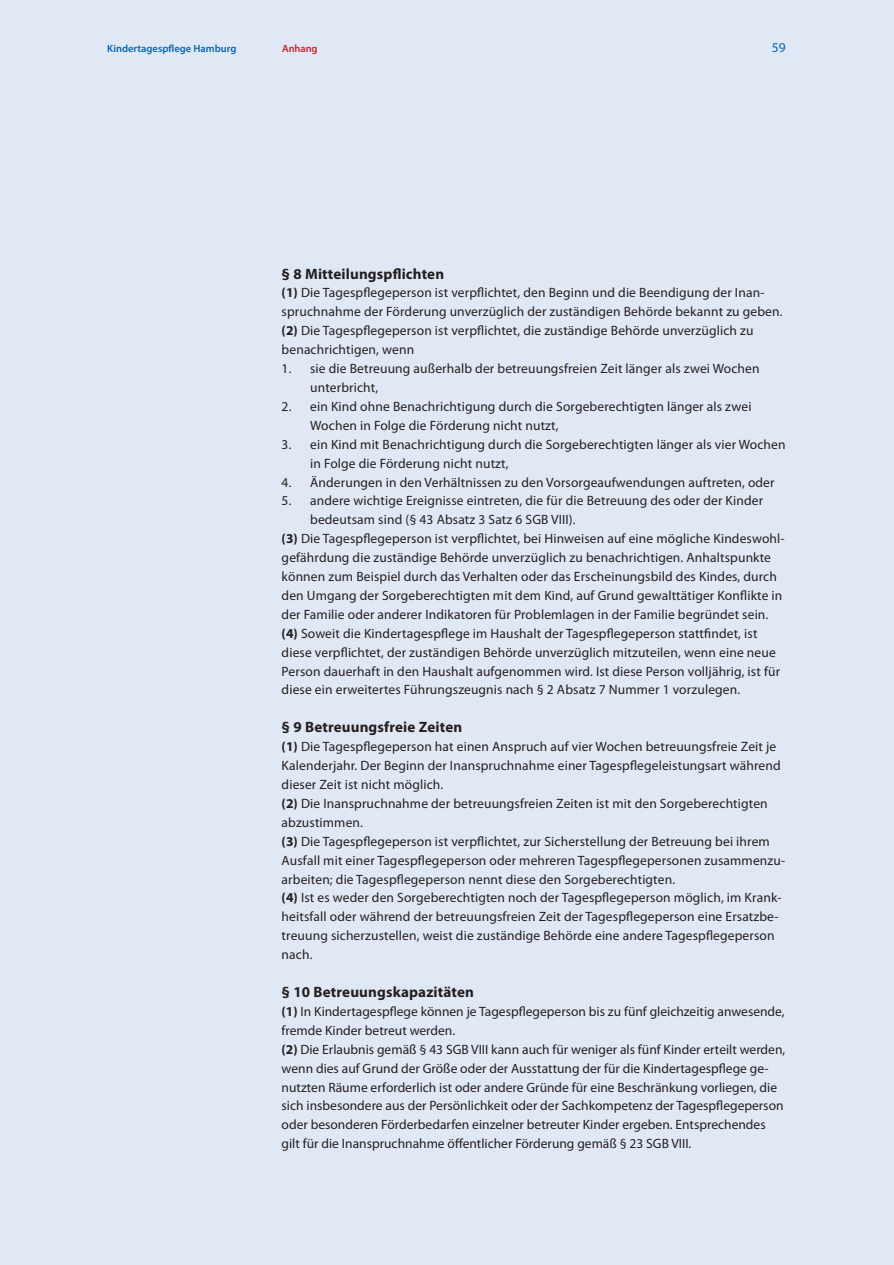
<style>
.page{position:relative;width:894px;height:1265px;background:#fff}
.page>*{position:absolute;margin:0;border:0;box-sizing:border-box;transform-origin:0 0}
.t1{font:700 15px "Myriad Pro";letter-spacing:.01em;color:#231f20}
.t2{font:13.5px/18.9px "Myriad Pro";letter-spacing:.01em;color:#231f20}
.t3{font:13.5px "Myriad Pro";color:#0166b3}
.t4{font:600 10.5px "Myriad Pro";color:#0166b3}
.t5{font:600 10.5px "Myriad Pro";letter-spacing:-.01em;color:#d01e25}
.s1{font-weight:700}
</style>
<div class="page">
<div style="left:0;top:0;width:893px;height:1265px;background:#e1e8f5"></div>
<p class="t4" style="left:107px;top:41px;width:131px">Kindertagespflege Hamburg</p>
<p class="t5" style="left:282px;top:41px;width:37px">Anhang</p>
<p class="t3" style="left:771px;top:40px;width:15px">59</p>
<p class="t1" style="left:281px;top:265px;width:164px">§ 8 Mitteilungspflichten</p>
<p class="t2" style="left:281px;top:284px;width:502px"><span class="s1">(1)</span> Die Tagespflegeperson ist verpflichtet, den Beginn und die Beendigung der Inan&shy;spruchnahme der Förderung unverzüglich der zuständigen Behörde bekannt zu geben. <span class="s1">(2)</span> Die Tagespflegeperson ist verpflichtet, die zuständige Behörde unverzüglich zu benachrichtigen, wenn</p>
<p class="t2" style="left:310px;top:359px;width:451px;text-indent:-29px">1. sie die Betreuung außerhalb der betreuungsfreien Zeit länger als zwei Wochen unterbricht,</p>
<p class="t2" style="left:310px;top:397px;width:443px;text-indent:-29px">2. ein Kind ohne Benachrichtigung durch die Sorgeberechtigten länger als zwei<br>Wochen in Folge die Förderung nicht nutzt,</p>
<p class="t2" style="left:310px;top:435px;width:477px;text-indent:-29px">3. ein Kind mit Benachrichtigung durch die Sorgeberechtigten länger als vier Wochen in Folge die Förderung nicht nutzt,</p>
<p class="t2" style="left:281px;top:473px;width:494px">4. Änderungen in den Verhältnissen zu den Vorsorgeaufwendungen auftreten, oder</p>
<p class="t2" style="left:281px;top:492px;width:483px">5. andere wichtige Ereignisse eintreten, die für die Betreuung des oder der Kinder</p>
<p class="t2" style="left:310px;top:510px;width:267px">bedeutsam sind (§ 43 Absatz 3 Satz 6 SGB VIII).</p>
<p class="t2" style="left:281px;top:529px;width:504px"><span class="s1">(3)</span> Die Tagespflegeperson ist verpflichtet, bei Hinweisen auf eine mögliche Kindeswohl-</p>
<p class="t2" style="left:281px;top:548px;width:491px">gefährdung die zuständige Behörde unverzüglich zu benachrichtigen. Anhaltspunkte</p>
<p class="t2" style="left:281px;top:567px;width:497px">können zum Beispiel durch das Verhalten oder das Erscheinungsbild des Kindes, durch</p>
<p class="t2" style="left:281px;top:586px;width:502px">den Umgang der Sorgeberechtigten mit dem Kind, auf Grund gewalttätiger Konflikte in</p>
<p class="t2" style="left:281px;top:605px;width:488px">der Familie oder anderer Indikatoren für Problemlagen in der Familie begründet sein.</p>
<p class="t2" style="left:281px;top:624px;width:477px"><span class="s1">(4)</span> Soweit die Kindertagespflege im Haushalt der Tagespflegeperson stattfindet, ist</p>
<p class="t2" style="left:281px;top:643px;width:495px">diese verpflichtet, der zuständigen Behörde unverzüglich mitzuteilen, wenn eine neue</p>
<p class="t2" style="left:281px;top:662px;width:500px">Person dauerhaft in den Haushalt aufgenommen wird. Ist diese Person volljährig, ist für</p>
<p class="t2" style="left:281px;top:681px;width:460px">diese ein erweitertes Führungszeugnis nach § 2 Absatz 7 Nummer 1 vorzulegen.</p>
<p class="t1" style="left:281px;top:719px;width:182px">§ 9 Betreuungsfreie Zeiten</p>
<p class="t2" style="left:281px;top:737px;width:505px"><span class="s1">(1)</span> Die Tagespflegeperson hat einen Anspruch auf vier Wochen betreuungsfreie Zeit je Kalenderjahr. Der Beginn der Inanspruchnahme einer Tagespflegeleistungsart während dieser Zeit ist nicht möglich.<br><span class="s1">(2)</span> Die Inanspruchnahme der betreuungsfreien Zeiten ist mit den Sorgeberechtigten abzustimmen.<br><span class="s1">(3)</span> Die Tagespflegeperson ist verpflichtet, zur Sicherstellung der Betreuung bei ihrem Ausfall mit einer Tagespflegeperson oder mehreren Tagespflegepersonen zusammenzu&shy;arbeiten; die Tagespflegeperson nennt diese den Sorgeberechtigten.<br><span class="s1">(4)</span> Ist es weder den Sorgeberechtigten noch der Tagespflegeperson möglich, im Krank&shy;heitsfall oder während der betreuungsfreien Zeit der Tagespflegeperson eine Ersatzbe&shy;treuung sicherzustellen, weist die zuständige Behörde eine andere Tagespflegeperson nach.</p>
<p class="t1" style="left:281px;top:983px;width:194px">§ 10 Betreuungskapazitäten</p>
<p class="t2" style="left:281px;top:1002px;width:505px"><span class="s1">(1)</span> In Kindertagespflege können je Tagespflegeperson bis zu fünf gleichzeitig anwesende, fremde Kinder betreut werden.<br><span class="s1">(2)</span> Die Erlaubnis gemäß § 43 SGB VIII kann auch für weniger als fünf Kinder erteilt werden, wenn dies auf Grund der Größe oder der Ausstattung der für die Kindertagespflege ge&shy;nutzten Räume erforderlich ist oder andere Gründe für eine Beschränkung vorliegen, die sich insbesondere aus der Persönlichkeit oder der Sachkompetenz der Tagespflegeperson oder besonderen Förderbedarfen einzelner betreuter Kinder ergeben. Entsprechendes gilt für die Inanspruchnahme öffentlicher Förderung gemäß § 23 SGB VIII.</p>
</div>
